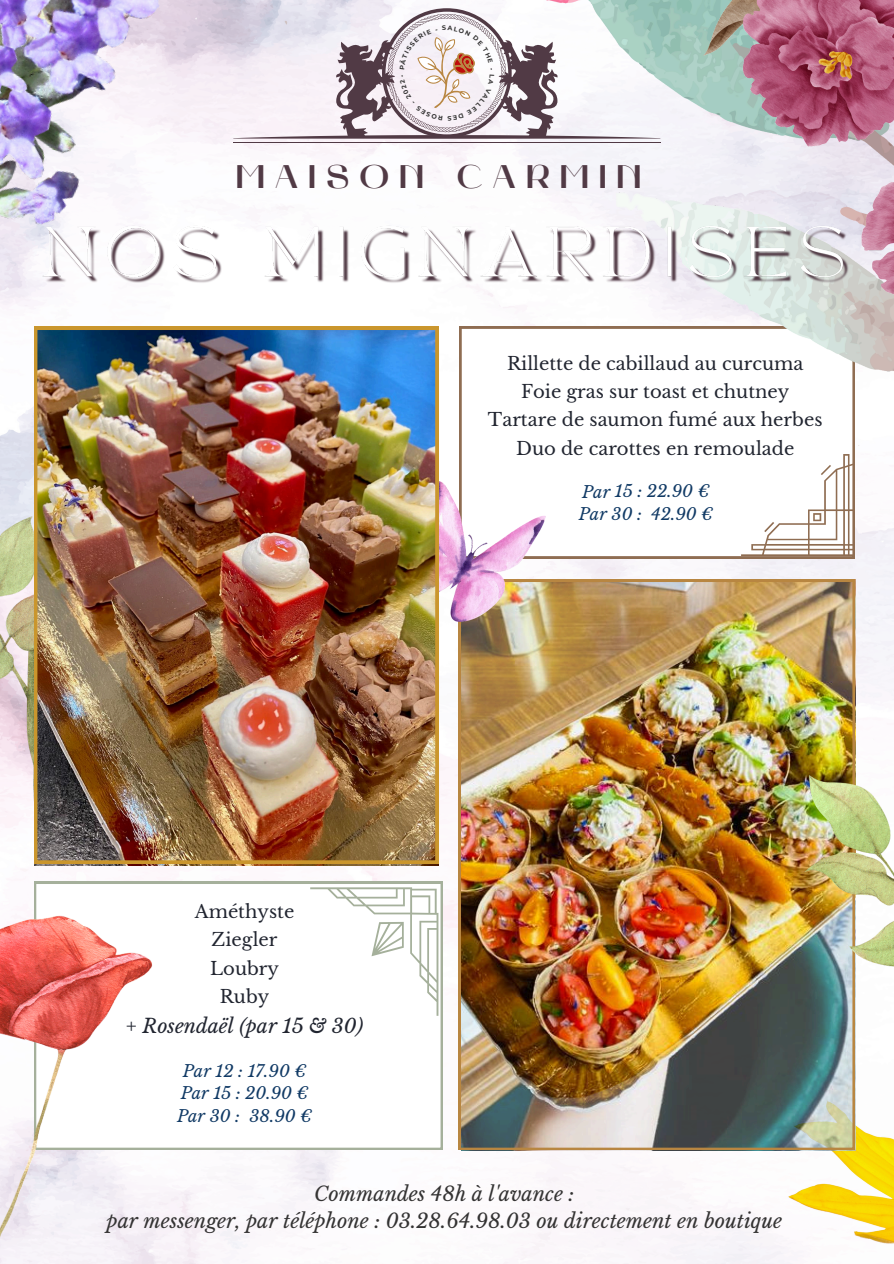
<style>
.page{position:relative;width:894px;height:1264px;background:#fff}
.page>*{position:absolute;margin:0;border:0;box-sizing:border-box;transform-origin:0 0}
.t1{font:700 32.85px "Mak";letter-spacing:.3em;color:#513a45}
.t2{font:italic 19.8px/27px "Libre Baskerville";color:#343333;text-align:center}
.t3{font:italic 19.5px "Libre Baskerville";color:#212530}
.t4{font:18px/28.2px "Libre Baskerville";color:#212530;text-align:center}
.t5{font:italic 16.5px "Libre Baskerville";color:#113a65}
</style>
<div class="page">
<img style="left:21px;top:0;width:872px;height:1263px">
<img style="left:764px;top:1150px;width:129px;height:113px">
<img style="left:0;top:598px;width:34px;height:267px">
<img style="left:0;top:0;width:196px;height:598px">
<img style="left:458px;top:579px;width:396px;height:570px">
<hr style="left:233px;top:142px;width:427px;height:1px;background:#513a45">
<svg style="left:459px;top:326px;width:395px;height:232px"></svg>
<img style="left:438px;top:481px;width:107px;height:140px">
<img style="left:34px;top:326px;width:404px;height:537px">
<svg style="left:34px;top:881px;width:408px;height:268px"></svg>
<svg style="left:740px;top:442px;width:114px;height:114px"></svg>
<svg style="left:310px;top:887px;width:128px;height:128px"></svg>
<img style="left:804px;top:595px;width:89px;height:565px">
<img style="left:483px;top:0;width:410px;height:372px">
<img style="left:0;top:915px;width:152px;height:348px">
<img style="left:41px;top:225px;width:662px;height:71px">
<img style="left:703px;top:0;width:190px;height:311px">
<svg style="left:233px;top:8px;width:427px;height:131px"></svg>
<p class="t1" style="left:236px;top:163px;width:407px">MAISON CARMIN</p>
<p class="t4" style="left:488px;top:350px;width:336px">Rillette de cabillaud au curcuma<br>Foie gras sur toast et chutney<br>Tartare de saumon fumé aux herbes<br>Duo de carottes en remoulade</p>
<h2 class="t5" style="left:582px;top:481px;width:128px">Par 15 : 22.90 €</h2>
<h3 class="t5" style="left:578px;top:504px;width:135px">Par 30 : 42.90 €</h3>
<p class="t4" style="left:195px;top:897px;width:101px">Améthyste<br>Ziegler<br>Loubry<br>Ruby</p>
<p class="t3" style="left:126px;top:1014px;width:239px">+ Rosendaël (par 15 &amp; 30)</p>
<p class="t5" style="left:183px;top:1060px;width:125px">Par 12 : 17.90 €</p>
<p class="t5" style="left:181px;top:1083px;width:129px">Par 15 : 20.90 €</p>
<p class="t5" style="left:177px;top:1105px;width:136px">Par 30 : 38.90 €</p>
<p class="t2" style="left:106px;top:1180px;width:677px">Commandes 48h à l'avance :<br>par messenger, par téléphone : 03.28.64.98.03 ou directement en boutique</p>
</div>
